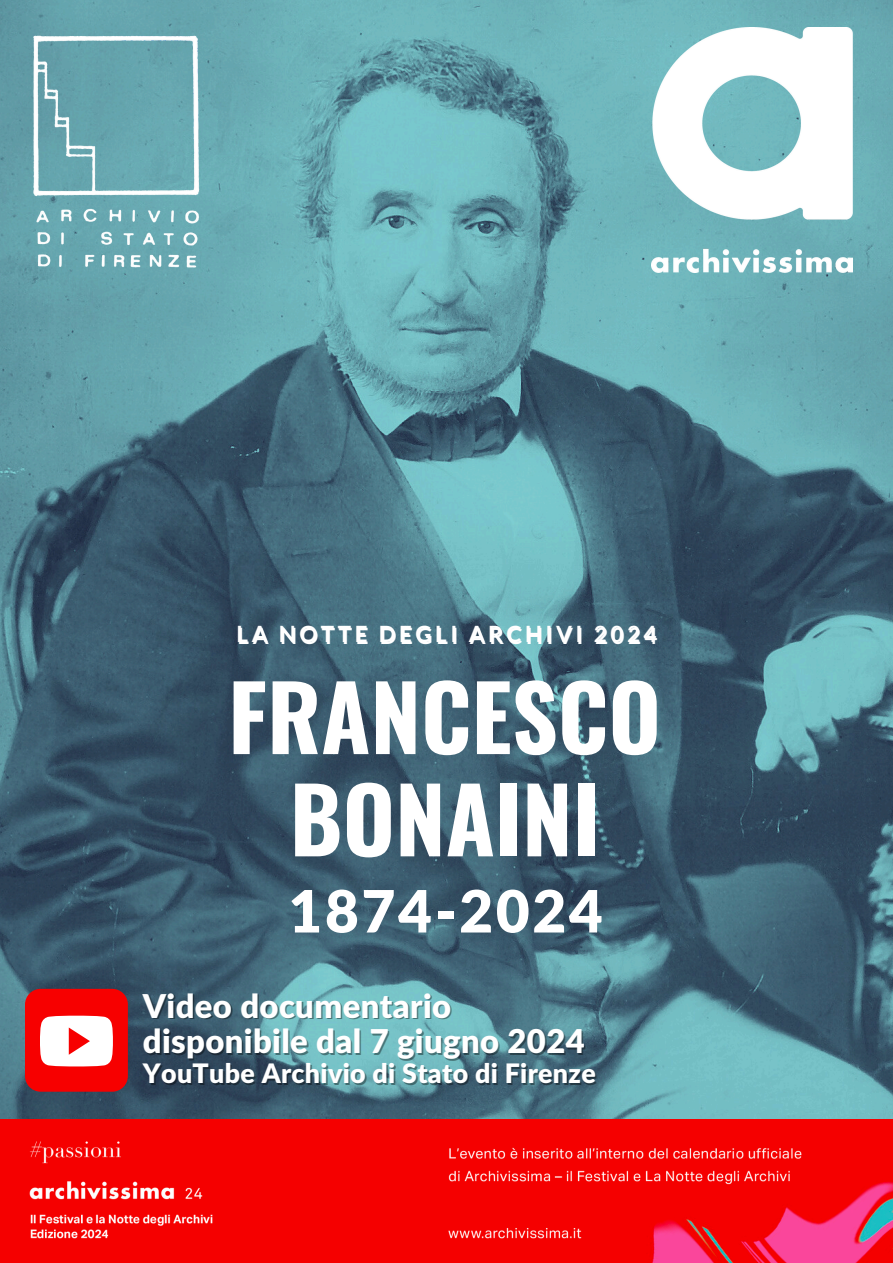
<style>
.page{position:relative;width:893px;height:1263px;background:#fff}
.page>*{position:absolute;margin:0;border:0;box-sizing:border-box;transform-origin:0 0}
.t1{font:700 89.78px/102.2px "Oswald";color:#fff;text-align:center}
.t2{font:900 58.28px "Lato Latin";letter-spacing:.045em;color:#fff}
.t3{font:900 32.78px "Lato Latin";letter-spacing:.01em;color:#fff}
.t4{font:900 26.78px "Lato Latin";letter-spacing:.01em;color:#fff}
.t5{font:700 22.5px "Lato";letter-spacing:.155em;color:#fff}
</style>
<div class="page">
<img style="left:0;top:1118px;width:892px;height:145px">
<img style="left:0;top:0;width:893px;height:1118px">
<img style="left:25px;top:27px;width:180px;height:246px">
<div style="left:25px;top:989px;width:103px;height:103px;background:#f70000;border-radius:16px"></div>
<svg style="left:40px;top:1016px;width:73px;height:50px;background:#fddfdf"></svg>
<img style="left:651px;top:27px;width:202px;height:246px">
<h2 class="t5" style="left:236px;top:620px;width:421px">LA NOTTE DEGLI ARCHIVI 2024</h2>
<p class="t1" style="left:228px;top:662px;width:434px">FRANCESCO<br>BONAINI</p>
<h1 class="t2" style="left:288px;top:885px;width:316px">1874-2024</h1>
<h3 class="t3" style="left:143px;top:991px;width:310px">Video documentario</h3>
<p class="t3" style="left:143px;top:1027px;width:443px">disponibile dal 7 giugno 2024</p>
<p class="t4" style="left:143px;top:1062px;width:454px">YouTube Archivio di Stato di Firenze</p>
</div>
